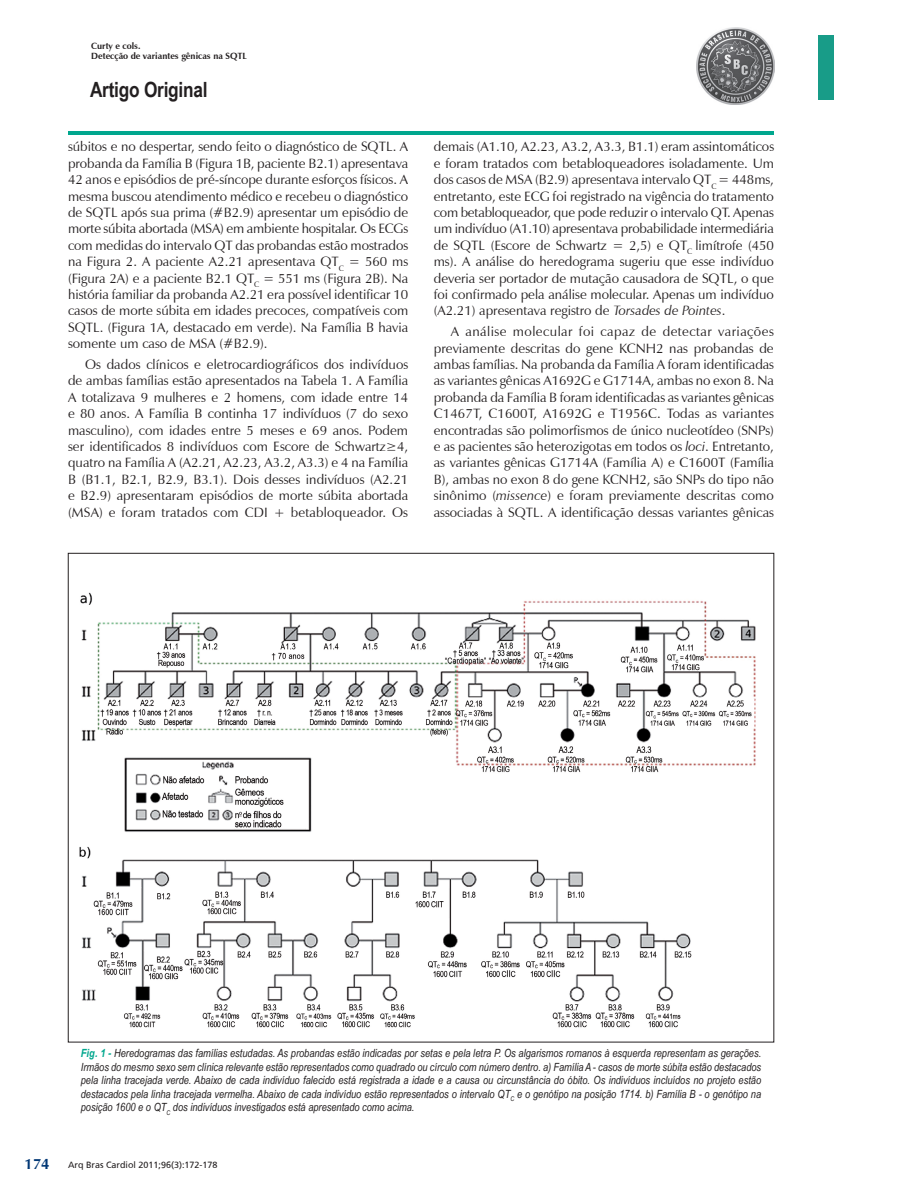
<style>
.page{position:relative;width:904px;height:1202px;background:#fff}
.page>*{position:absolute;margin:0;border:0;box-sizing:border-box;transform-origin:0 0}
.t1{font:700 21px "Arial Narrow";letter-spacing:-.01em;color:#231f20}
.t2{font:700 15px "Zapf Humanist 601 BT";color:#013775}
.t3{font:13.5px/16.4px "Zapf Humanist 601 BT";color:#231f20;text-align:justify}
.t4{font:italic 11.25px/13.5px "Arial Narrow";color:#231f20;text-align:justify}
.t5{font:700 9px/10.8px "Zapf Humanist 601 BT";color:#231f20}
.t6{font:9px "Frutiger";color:#231f20}
.s1{font-style:italic}
.s2{font-weight:700;color:#00a78e}
</style>
<div class="page">
<div style="left:818px;top:35px;width:16px;height:64px;background:#189c88"></div>
<img style="left:697px;top:28px;width:77px;height:77px">
<hr style="left:68px;top:131px;width:706px;height:3px;background:#00a78e">
<img style="left:79px;top:592px;width:677px;height:436px">
<p class="t5" style="left:91px;top:40px;width:157px">Curty e cols.<br>Detecção de variantes gênicas na SQTL</p>
<h1 class="t1" style="left:90px;top:73px;width:119px">Artigo Original</h1>
<p class="t3" style="left:68px;top:139px;width:342px">súbitos e no despertar, sendo feito o diagnóstico de SQTL. A probanda da Família B (Figura 1B, paciente B2.1) apresentava 42 anos e episódios de pré-síncope durante esforços físicos. A mesma buscou atendimento médico e recebeu o diagnóstico de SQTL após sua prima (#B2.9) apresentar um episódio de morte súbita abortada (MSA) em ambiente hospitalar. Os ECGs com medidas do intervalo QT das probandas estão mostrados na Figura 2. A paciente A2.21 apresentava QT<sub>C</sub> = 560 ms (Figura 2A) e a paciente B2.1 QT<sub>C</sub> = 551 ms (Figura 2B). Na história familiar da probanda A2.21 era possível identificar 10 casos de morte súbita em idades precoces, compatíveis com SQTL. (Figura 1A, destacado em verde). Na Família B havia somente um caso de MSA (#B2.9).</p>
<p class="t3" style="left:68px;top:356px;width:342px;text-indent:17px">Os dados clínicos e eletrocardiográficos dos indivíduos de ambas famílias estão apresentados na Tabela 1. A Família A totalizava 9 mulheres e 2 homens, com idade entre 14 e 80 anos. A Família B continha 17 indivíduos (7 do sexo masculino), com idades entre 5 meses e 69 anos. Podem ser identificados 8 indivíduos com Escore de Schwartz≥4, quatro na Família A (A2.21, A2.23, A3.2, A3.3) e 4 na Família B (B1.1, B2.1, B2.9, B3.1). Dois desses indivíduos (A2.21 e B2.9) apresentaram episódios de morte súbita abortada (MSA) e foram tratados com CDI + betabloqueador. Os</p>
<p class="t3" style="left:434px;top:139px;width:342px">demais (A1.10, A2.23, A3.2, A3.3, B1.1) eram assintomáticos e foram tratados com betabloqueadores isoladamente. Um dos casos de MSA (B2.9) apresentava intervalo QT<sub>C</sub> = 448ms, entretanto, este ECG foi registrado na vigência do tratamento com betabloqueador, que pode reduzir o intervalo QT. Apenas um indivíduo (A1.10) apresentava probabilidade intermediária de SQTL (Escore de Schwartz = 2,5) e QT<sub>C</sub> limítrofe (450 ms). A análise do heredograma sugeriu que esse indivíduo deveria ser portador de mutação causadora de SQTL, o que foi confirmado pela análise molecular. Apenas um indivíduo (A2.21) apresentava registro de <span class="s1">Torsades de Pointes</span>.</p>
<p class="t3" style="left:434px;top:323px;width:342px;text-indent:17px">A análise molecular foi capaz de detectar variações previamente descritas do gene KCNH2 nas probandas de ambas famílias. Na probanda da Família A foram identificadas as variantes gênicas A1692G e G1714A, ambas no exon 8. Na probanda da Família B foram identificadas as variantes gênicas C1467T, C1600T, A1692G e T1956C. Todas as variantes encontradas são polimorfismos de único nucleotídeo (SNPs) e as pacientes são heterozigotas em todos os <span class="s1">loci</span>. Entretanto, as variantes gênicas G1714A (Família A) e C1600T (Família B), ambas no exon 8 do gene KCNH2, são SNPs do tipo não sinônimo (<span class="s1">missence</span>) e foram previamente descritas como associadas à SQTL. A identificação dessas variantes gênicas</p>
<p class="t2" style="left:25px;top:1154px;width:26px">174</p>
<p class="t4" style="left:81px;top:1046px;width:682px"><span class="s2">Fig. 1 -</span> Heredogramas das famílias estudadas. As probandas estão indicadas por setas e pela letra P. Os algarismos romanos à esquerda representam as gerações.<br>Irmãos do mesmo sexo sem clínica relevante estão representados como quadrado ou círculo com número dentro. a) Família A - casos de morte súbita estão destacados pela linha tracejada verde. Abaixo de cada indivíduo falecido está registrada a idade e a causa ou circunstância do óbito. Os indivíduos incluídos no projeto estão destacados pela linha tracejada vermelha. Abaixo de cada indivíduo estão representados o intervalo QT<sub>C</sub> e o genótipo na posição 1714. b) Família B - o genótipo na posição 1600 e o QT<sub>C</sub> dos indivíduos investigados está apresentado como acima.</p>
<p class="t6" style="left:68px;top:1159px;width:151px">Arq Bras Cardiol 2011;96(3):172-178</p>
</div>
